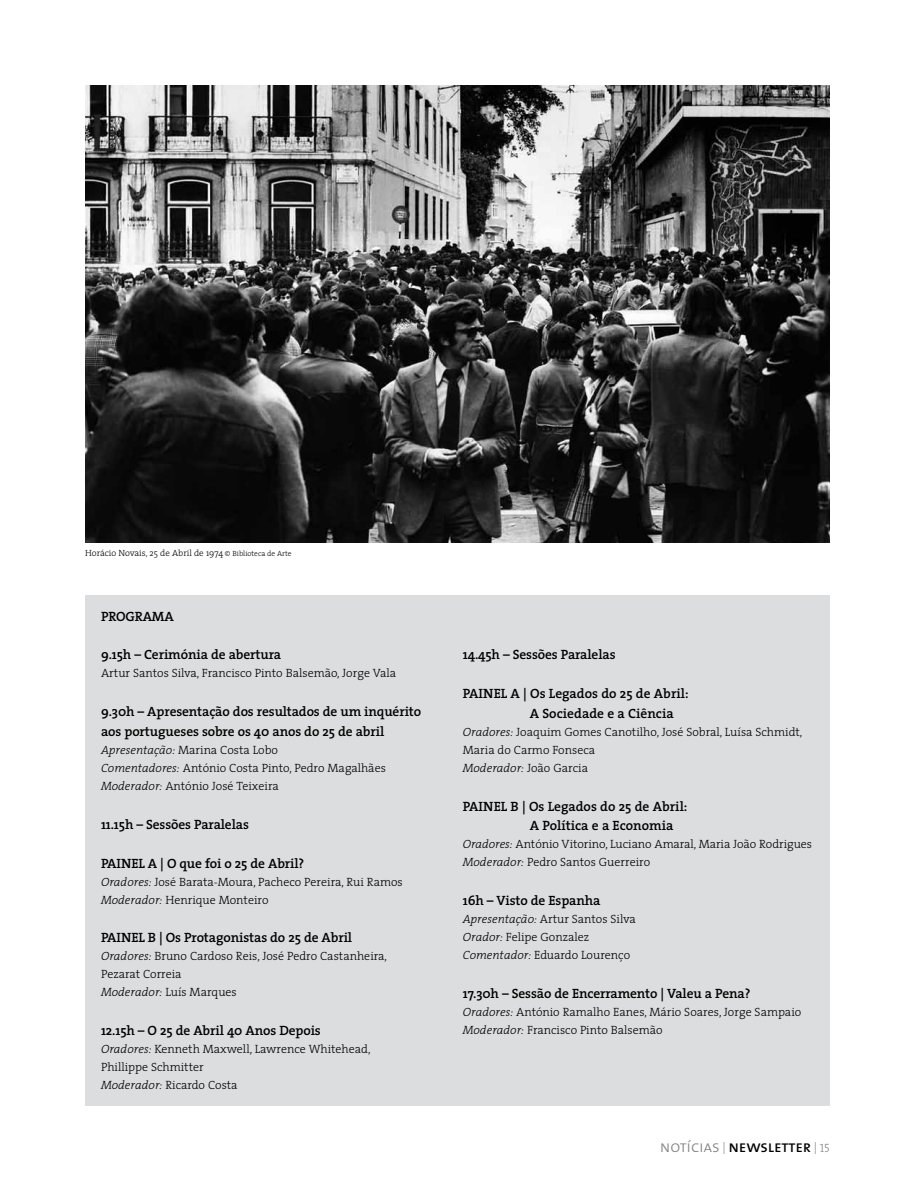
<style>
.page{position:relative;width:915px;height:1191px;background:#fff}
.page>*{position:absolute;margin:0;border:0;box-sizing:border-box;transform-origin:0 0}
.t1{font:16.5px "The Mix Caps";letter-spacing:-.01em;color:#000}
.t2{font:600 13.5px/19.5px "The Serif";letter-spacing:-.01em;color:#000}
.t3{font:300 12px/18px "The Serif";color:#000}
.t4{font:300 9px "The Serif";color:#000}
.s1{font-size:7.5px}
.s2{font-style:italic}
.s3{font-family:"The Mix Light Caps";color:#808285}
.s4{font-family:"The Serif Light Caps";font-size:12px;color:#808285}
</style>
<div class="page">
<div style="left:85px;top:595px;width:744px;height:511px;background:#dcddde"></div>
<img style="left:85px;top:85px;width:744px;height:458px">
<p class="t4" style="left:85px;top:545px;width:208px">Horácio Novais, 25 de Abril de 1974 <span class="s1">© Biblioteca de Arte</span></p>
<p class="t2" style="left:101px;top:606px;width:74px">PROGRAMA</p>
<p class="t2" style="left:101px;top:645px;width:181px">9.15h – Cerimónia de abertura</p>
<p class="t3" style="left:101px;top:664px;width:296px">Artur Santos Silva, Francisco Pinto Balsemão, Jorge Vala</p>
<p class="t2" style="left:101px;top:701px;width:321px">9.30h – Apresentação dos resultados de um inquérito aos portugueses sobre os 40 anos do 25 de abril</p>
<p class="t3" style="left:101px;top:740px;width:286px"><span class="s2">Apresentação:</span> Marina Costa Lobo<br><span class="s2">Comentadores:</span> António Costa Pinto, Pedro Magalhães<br><span class="s2">Moderador:</span> António José Teixeira</p>
<p class="t2" style="left:101px;top:814px;width:149px">11.15h – Sessões Paralelas</p>
<p class="t2" style="left:101px;top:853px;width:205px">PAINEL A | O que foi o 25 de Abril?</p>
<p class="t3" style="left:101px;top:872px;width:303px"><span class="s2">Oradores:</span> José Barata-Moura, Pacheco Pereira, Rui Ramos<br><span class="s2">Moderador:</span> Henrique Monteiro</p>
<p class="t2" style="left:101px;top:927px;width:252px">PAINEL B | Os Protagonistas do 25 de Abril</p>
<p class="t3" style="left:101px;top:947px;width:287px"><span class="s2">Oradores:</span> Bruno Cardoso Reis, José Pedro Castanheira,<br>Pezarat Correia<br><span class="s2">Moderador:</span> Luís Marques</p>
<p class="t2" style="left:101px;top:1020px;width:221px">12.15h – O 25 de Abril 40 Anos Depois</p>
<p class="t3" style="left:101px;top:1039px;width:271px"><span class="s2">Oradores:</span> Kenneth Maxwell, Lawrence Whitehead,<br>Phillippe Schmitter<br><span class="s2">Moderador:</span> Ricardo Costa</p>
<p class="t2" style="left:462px;top:644px;width:154px">14.45h – Sessões Paralelas</p>
<p class="t2" style="left:529px;top:683px;width:160px;text-indent:-67px">PAINEL A | Os Legados do 25 de Abril:<br>A Sociedade e a Ciência</p>
<p class="t3" style="left:462px;top:722px;width:341px"><span class="s2">Oradores:</span> Joaquim Gomes Canotilho, José Sobral, Luísa Schmidt,<br>Maria do Carmo Fonseca<br><span class="s2">Moderador:</span> João Garcia</p>
<p class="t2" style="left:529px;top:796px;width:159px;text-indent:-67px">PAINEL B | Os Legados do 25 de Abril:<br>A Política e a Economia</p>
<p class="t3" style="left:462px;top:834px;width:350px"><span class="s2">Oradores:</span> António Vitorino, Luciano Amaral, Maria João Rodrigues<br><span class="s2">Moderador:</span> Pedro Santos Guerreiro</p>
<p class="t2" style="left:462px;top:890px;width:139px">16h – Visto de Espanha</p>
<p class="t3" style="left:462px;top:909px;width:174px"><span class="s2">Apresentação:</span> Artur Santos Silva<br><span class="s2">Orador:</span> Felipe Gonzalez<br><span class="s2">Comentador:</span> Eduardo Lourenço</p>
<p class="t2" style="left:462px;top:983px;width:289px">17.30h – Sessão de Encerramento | Valeu a Pena?</p>
<p class="t3" style="left:462px;top:1002px;width:340px"><span class="s2">Oradores:</span> António Ramalho Eanes, Mário Soares, Jorge Sampaio<br><span class="s2">Moderador:</span> Francisco Pinto Balsemão</p>
<h1 class="t1" style="left:659px;top:1132px;width:171px"><span class="s3">notícias</span> <span class="s4">|</span> newsletter <span class="s4">| 15</span></h1>
</div>
